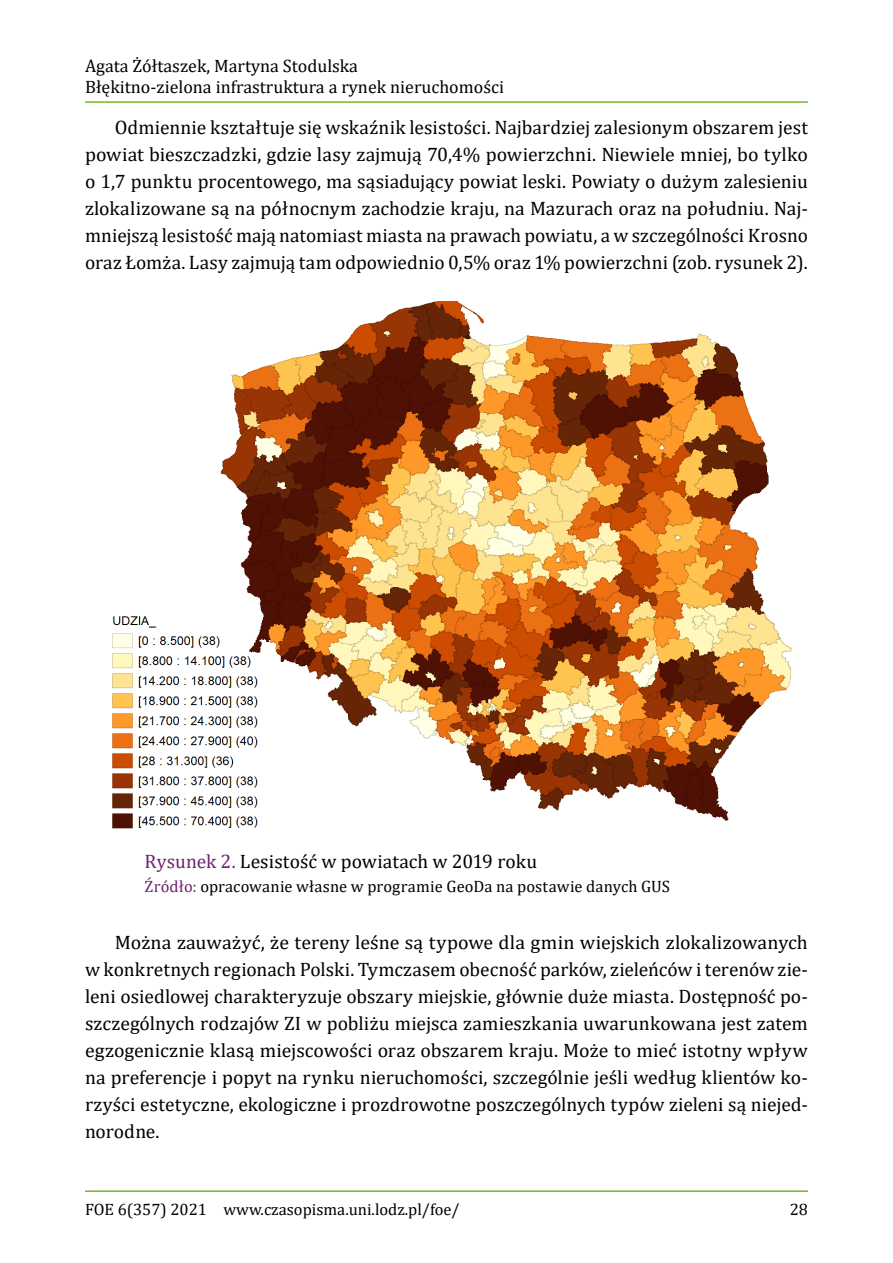
<style>
.page{position:relative;width:893px;height:1263px;background:#fff}
.page>*{position:absolute;margin:0;border:0;box-sizing:border-box;transform-origin:0 0}
.txt{font:19.5px/27px "Cambria";color:#000;text-align:justify}
.Rysunek_H{font:19.5px "Cambria";letter-spacing:.005em;color:#000}
.t1{font:18px/21.6px "Cambria";color:#000}
.Source{font:16.5px "Cambria";color:#000}
.s1{color:#702371}
</style>
<div class="page">
<hr style="left:85px;top:101px;width:723px;height:2px;background:#76b72d">
<hr style="left:85px;top:1190px;width:723px;height:2px;background:#76b72d">
<img style="left:112px;top:301px;width:681px;height:528px">
<p class="t1" style="left:85px;top:55px;width:420px">Agata Żółtaszek, Martyna Stodulska<br>Błękitno‑zielona infrastruktura a rynek nieruchomości</p>
<p class="txt" style="left:85px;top:114px;width:724px;text-indent:30px">Odmiennie kształtuje się wskaźnik lesistości. Najbardziej zalesionym obszarem jest powiat bieszczadzki, gdzie lasy zajmują 70,4% powierzchni. Niewiele mniej, bo tylko o 1,7 punktu procentowego, ma sąsiadujący powiat leski. Powiaty o dużym zalesieniu zlokalizowane są na północnym zachodzie kraju, na Mazurach oraz na południu. Naj&shy;mniejszą lesistość mają natomiast miasta na prawach powiatu, a w szczególności Krosno oraz Łomża. Lasy zajmują tam odpowiednio 0,5% oraz 1% powierzchni (zob. rysunek 2).</p>
<p class="Rysunek_H" style="left:145px;top:850px;width:394px"><span class="s1">Rysunek 2.</span> Lesistość w powiatach w 2019 roku</p>
<p class="Source" style="left:145px;top:876px;width:527px"><span class="s1">Źródło:</span> opracowanie własne w programie GeoDa na postawie danych GUS</p>
<p class="txt" style="left:85px;top:928px;width:724px;text-indent:30px">Można zauważyć, że tereny leśne są typowe dla gmin wiejskich zlokalizowanych w konkretnych regionach Polski. Tymczasem obecność parków, zieleńców i terenów zie&shy;leni osiedlowej charakteryzuje obszary miejskie, głównie duże miasta. Dostępność po&shy;szczególnych rodzajów ZI w pobliżu miejsca zamieszkania uwarunkowana jest zatem egzogenicznie klasą miejscowości oraz obszarem kraju. Może to mieć istotny wpływ na preferencje i popyt na rynku nieruchomości, szczególnie jeśli według klientów ko&shy;rzyści estetyczne, ekologiczne i prozdrowotne poszczególnych typów zieleni są niejed&shy;norodne.</p>
<p class="Source" style="left:85px;top:1199px;width:376px">FOE 6(357) 2021 www.czasopisma.uni.lodz.pl/foe/</p>
<p class="Source" style="left:790px;top:1199px;width:20px">28</p>
</div>
